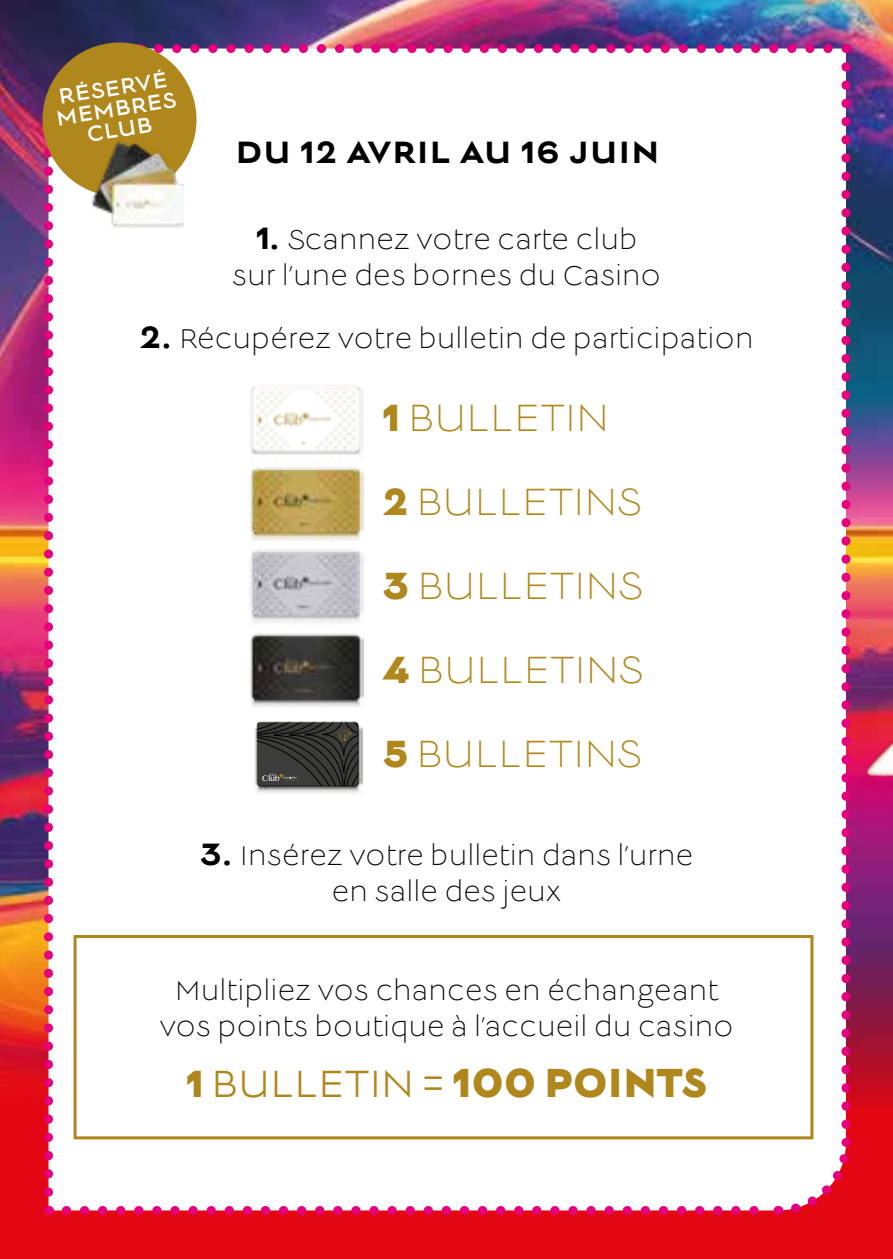
<style>
.page{position:relative;width:893px;height:1259px;background:#e30613}
.page>*{position:absolute;margin:0;border:0;box-sizing:border-box;transform-origin:0 0}
.t1{font:300 42px/84px "Lucien";letter-spacing:-.01em;color:#af871d}
.t2{font:42px "Lucien";letter-spacing:-.01em;color:#af871d}
.t3{font:700 34.2px "Lucien";letter-spacing:.02em;color:#000;scale:1.05 1}
.t4{font:300 30px/36px "Lucien";color:#000;text-align:center}
.t5{font:24px/21px "Lucien";color:#fff;text-align:center}
.s1{font-weight:700;font-size:34.2px}
.s2{font-weight:900}
.s3{font-weight:900;font-size:45px}
</style>
<div class="page">
<img style="left:0;top:0;width:893px;height:1107px">
<img style="left:859px;top:737px;width:34px;height:40px">
<div style="left:53px;top:49px;width:793px;height:1161px;background:#fff"></div>
<svg style="left:66px;top:1206px;width:703px;height:9px"></svg>
<img style="left:135px;top:44px;width:693px;height:9px">
<svg style="left:39px;top:40px;width:71px;height:81px;background:#352851"></svg>
<img style="left:44px;top:135px;width:9px;height:1080px">
<svg style="left:778px;top:1138px;width:74px;height:77px"></svg>
<svg style="left:841px;top:44px;width:9px;height:1080px;background:#d369a5"></svg>
<img style="left:249px;top:376px;width:114px;height:81px">
<img style="left:249px;top:457px;width:114px;height:82px">
<img style="left:249px;top:539px;width:114px;height:85px">
<img style="left:249px;top:624px;width:114px;height:114px">
<img style="left:253px;top:714px;width:109px;height:109px">
<div style="left:257px;top:722px;width:102px;height:65px;background:#000;opacity:.75"></div>
<div style="left:74px;top:935px;width:739px;height:204px;border:3px solid #af871d"></div>
<div style="left:43px;top:43px;width:154px;height:154px;background:#af871d;border-radius:50%"></div>
<img style="left:84px;top:141px;width:99px;height:88px">
<p class="t5" style="left:52px;top:88px;width:123px;rotate:-9deg">RÉSERVÉ<br>MEMBRES<br>CLUB</p>
<p class="t3" style="left:235px;top:136px;width:405px">DU 12 AVRIL AU 16 JUIN</p>
<p class="t4" style="left:232px;top:224px;width:431px"><span class="s1">1.</span> Scannez votre carte club sur l’une des bornes du Casino</p>
<p class="t4" style="left:139px;top:323px;width:616px"><span class="s1">2.</span> Récupérez votre bulletin de participation</p>
<h1 class="t1" style="left:382px;top:379px;width:263px"><span class="s2">1</span> BULLETIN<br><span class="s2">2</span> BULLETINS<br><span class="s2">3</span> BULLETINS<br><span class="s2">4</span> BULLETINS<br><span class="s2">5</span> BULLETINS</h1>
<p class="t4" style="left:200px;top:839px;width:495px"><span class="s1">3.</span> Insérez votre bulletin dans l’urne en salle des jeux</p>
<p class="t4" style="left:159px;top:974px;width:576px">Multipliez vos chances en échangeant vos points boutique à l’accueil du casino</p>
<h1 class="t2" style="left:186px;top:1064px;width:523px"><span class="s2">1</span> BULLETIN = <span class="s3">100 POINTS</span></h1>
</div>
